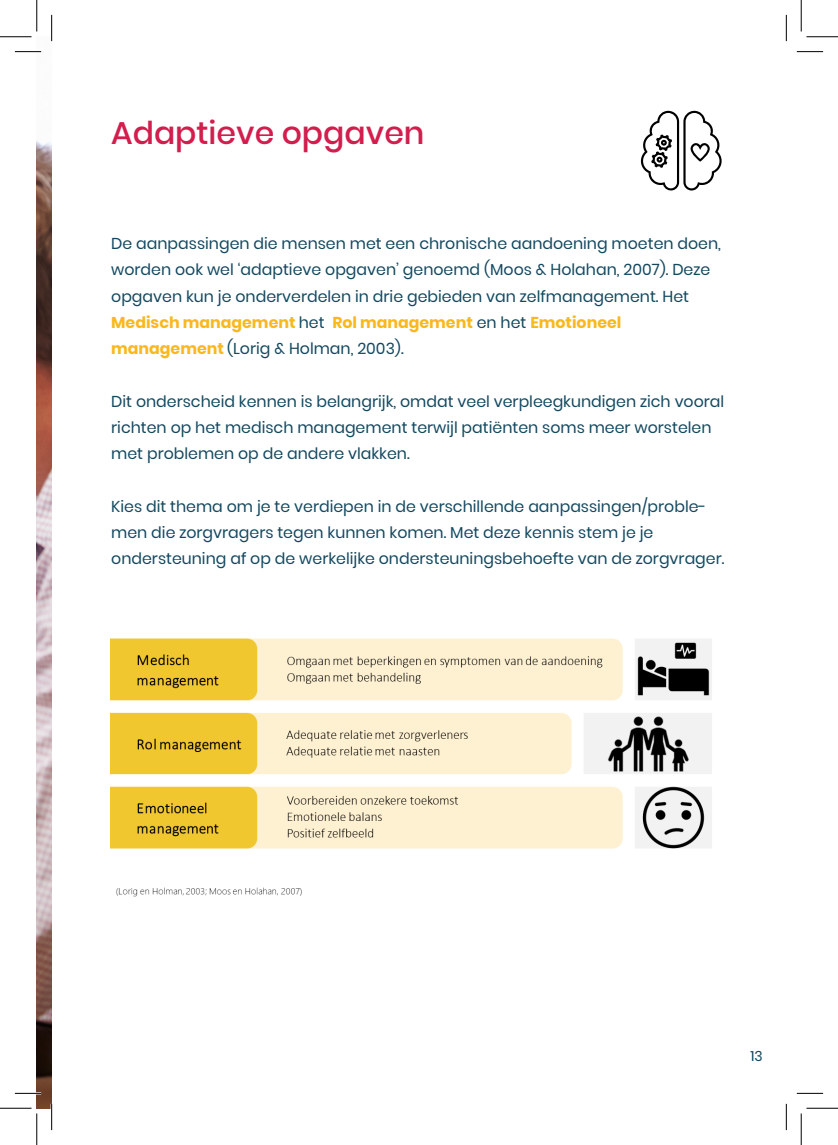
<style>
.page{position:relative;width:838px;height:1145px;background:#fff}
.page>*{position:absolute;margin:0;border:0;box-sizing:border-box;transform-origin:0 0}
.t1{font:500 31.5px "Poppins";color:#d21d4d}
.t2{font:15.75px/26.2px "Poppins";color:#12485f}
.t3{font:14px "Poppins";color:#12485f}
.s1{font-weight:700;color:#fab81f}
</style>
<div class="page">
<img style="left:37px;top:41px;width:15px;height:1067px">
<img style="left:110px;top:638px;width:602px;height:259px">
<svg style="left:640px;top:111px;width:82px;height:80px"></svg>
<div style="left:627px;top:855px;width:104px;height:67px;background:#fff"></div>
<hr style="left:15px;top:51px;width:26px;height:2px;background:#fff">
<hr style="left:15px;top:1092px;width:26px;height:2px;background:#fff">
<svg style="left:15px;top:51px;width:26px;height:1px"></svg>
<svg style="left:796px;top:51px;width:27px;height:1px"></svg>
<svg style="left:15px;top:1093px;width:26px;height:1px"></svg>
<svg style="left:796px;top:1093px;width:27px;height:1px"></svg>
<svg style="left:51px;top:15px;width:1px;height:26px"></svg>
<svg style="left:51px;top:1104px;width:1px;height:26px"></svg>
<svg style="left:786px;top:15px;width:1px;height:26px"></svg>
<svg style="left:786px;top:1104px;width:1px;height:26px"></svg>
<hr style="left:0;top:36px;width:32px;height:1px;background:#000">
<hr style="left:806px;top:36px;width:31px;height:1px;background:#000">
<hr style="left:0;top:1108px;width:32px;height:1px;background:#000">
<hr style="left:806px;top:1108px;width:31px;height:1px;background:#000">
<hr style="left:36px;top:0;width:1px;height:31px;background:#000">
<hr style="left:36px;top:1113px;width:1px;height:32px;background:#000">
<hr style="left:800px;top:0;width:1px;height:31px;background:#000">
<hr style="left:800px;top:1113px;width:1px;height:32px;background:#000">
<p class="t1" style="left:111px;top:115px;width:315px">Adaptieve opgaven</p>
<p class="t2" style="left:111px;top:231px;width:611px">De aanpassingen die mensen met een chronische aandoening moeten doen, worden ook wel ‘adaptieve opgaven’ genoemd (Moos &amp; Holahan, 2007). Deze opgaven kun je onderverdelen in drie gebieden van zelfmanagement. Het <span class="s1">Medisch management</span> het <span class="s1">Rol management</span> en het <span class="s1">Emotioneel</span></p>
<p class="t2" style="left:111px;top:336px;width:294px"><span class="s1">management</span> (Lorig &amp; Holman, 2003).</p>
<p class="t2" style="left:111px;top:388px;width:614px">Dit onderscheid kennen is belangrijk, omdat veel verpleegkundigen zich vooral richten op het medisch management terwijl patiënten soms meer worstelen met problemen op de andere vlakken.</p>
<p class="t2" style="left:111px;top:493px;width:596px">Kies dit thema om je te verdiepen in de verschillende aanpassingen/proble&shy;men die zorgvragers tegen kunnen komen. Met deze kennis stem je je</p>
<p class="t2" style="left:111px;top:546px;width:614px">ondersteuning af op de werkelijke ondersteuningsbehoefte van de zorgvrager.</p>
<p class="t3" style="left:750px;top:1048px;width:14px">13</p>
</div>
